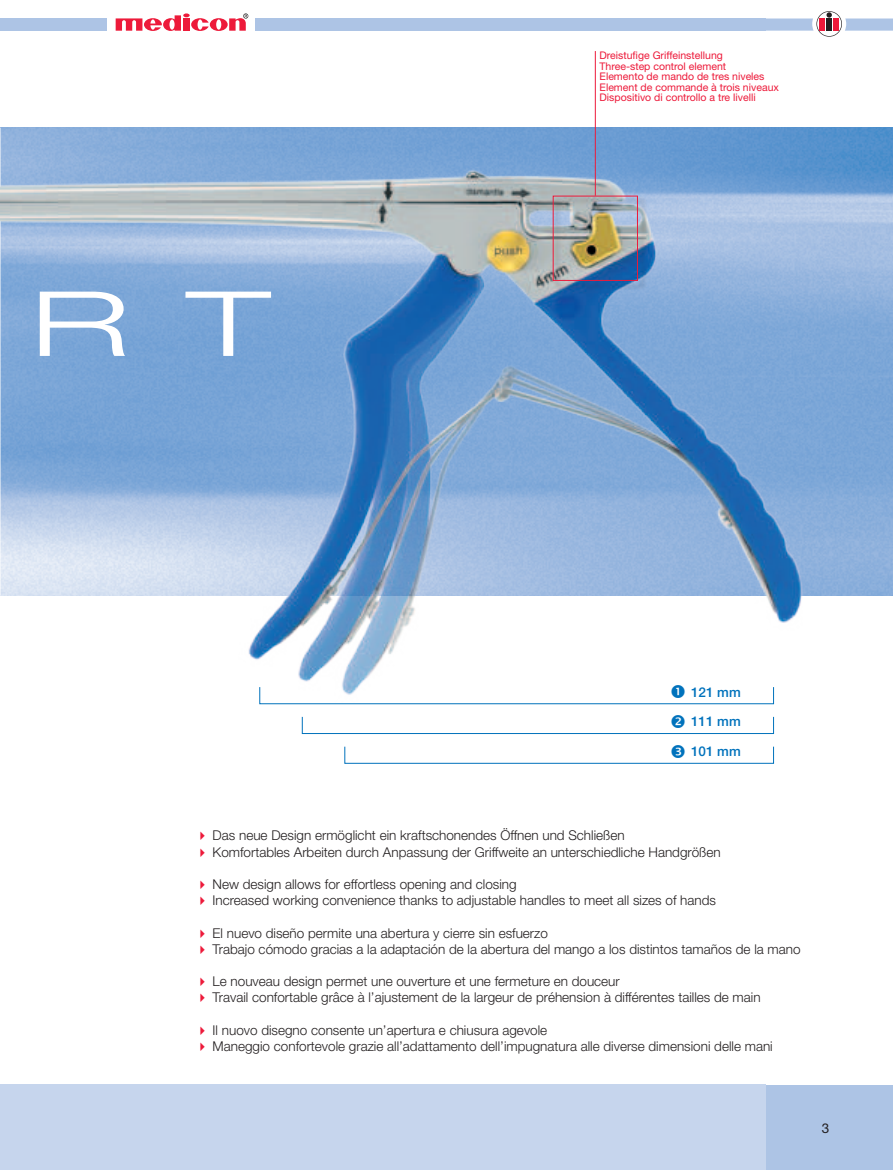
<style>
.page{position:relative;width:893px;height:1170px;background:#fff}
.page>*{position:absolute;margin:0;border:0;box-sizing:border-box;transform-origin:0 0}
.t1{font:300 expanded 90px "Helvetica Neue";color:#fff;scale:1.5 1}
.t2{font:300 13.5px/16.2px "Helvetica Neue";color:#231f20}
.t3{font:500 13.5px "Helvetica Neue";color:#0072bc}
.t4{font:13.5px "Helvetica Neue";color:#231f20}
.t5{font:10.5px/10.5px "Helvetica Neue";color:#ed1a3a}
</style>
<div class="page">
<img style="left:859px;top:128px;width:34px;height:467px">
<div style="left:765px;top:1084px;width:128px;height:85px;background:#adc4e5"></div>
<div style="left:0;top:1084px;width:765px;height:85px;background:#c6d5ed"></div>
<img style="left:0;top:128px;width:859px;height:595px">
<svg style="left:765px;top:11px;width:128px;height:26px"></svg>
<div style="left:255px;top:18px;width:510px;height:13px;background:#adc4e5"></div>
<div style="left:0;top:19px;width:106px;height:12px;background:#adc4e5"></div>
<svg style="left:116px;top:13px;width:132px;height:18px"></svg>
<div style="left:552px;top:195px;width:95px;height:95px;background:#231f20;opacity:.5"></div>
<div style="left:553px;top:196px;width:85px;height:85px;border:1px solid #ed1a3a"></div>
<hr style="left:595px;top:51px;width:1px;height:145px;background:#ed1a3a">
<svg style="left:672px;top:685px;width:13px;height:13px"></svg>
<svg style="left:672px;top:714px;width:13px;height:9px"></svg>
<h1 class="t1" style="left:29px;top:272px;width:163px">R T</h1>
<p class="t5" style="left:600px;top:51px;width:181px">Dreistufige Griffeinstellung<br>Three-step control element<br>Elemento de mando de tres niveles Element de commande à trois niveaux Dispositivo di controllo a tre livelli</p>
<p class="t3" style="left:691px;top:684px;width:51px">121 mm</p>
<p class="t3" style="left:691px;top:713px;width:51px">111 mm</p>
<p class="t3" style="left:691px;top:743px;width:51px">101 mm</p>
<p class="t2" style="left:213px;top:827px;width:510px">Das neue Design ermöglicht ein kraftschonendes Öffnen und Schließen<br>Komfortables Arbeiten durch Anpassung der Griffweite an unterschiedliche Handgrößen</p>
<p class="t2" style="left:213px;top:876px;width:505px">New design allows for effortless opening and closing<br>Increased working convenience thanks to adjustable handles to meet all sizes of hands</p>
<p class="t2" style="left:213px;top:924px;width:589px">El nuevo diseño permite una abertura y cierre sin esfuerzo<br>Trabajo cómodo gracias a la adaptación de la abertura del mango a los distintos tamaños de la mano</p>
<p class="t2" style="left:213px;top:973px;width:549px">Le nouveau design permet une ouverture et une fermeture en douceur<br>Travail confortable grâce à l’ajustement de la largeur de préhension à différentes tailles de main</p>
<p class="t2" style="left:213px;top:1021px;width:562px">Il nuovo disegno consente un’apertura e chiusura agevole<br>Maneggio confortevole grazie all’adattamento dell’impugnatura alle diverse dimensioni delle mani</p>
<p class="t4" style="left:822px;top:1122px;width:9px">3</p>
</div>
